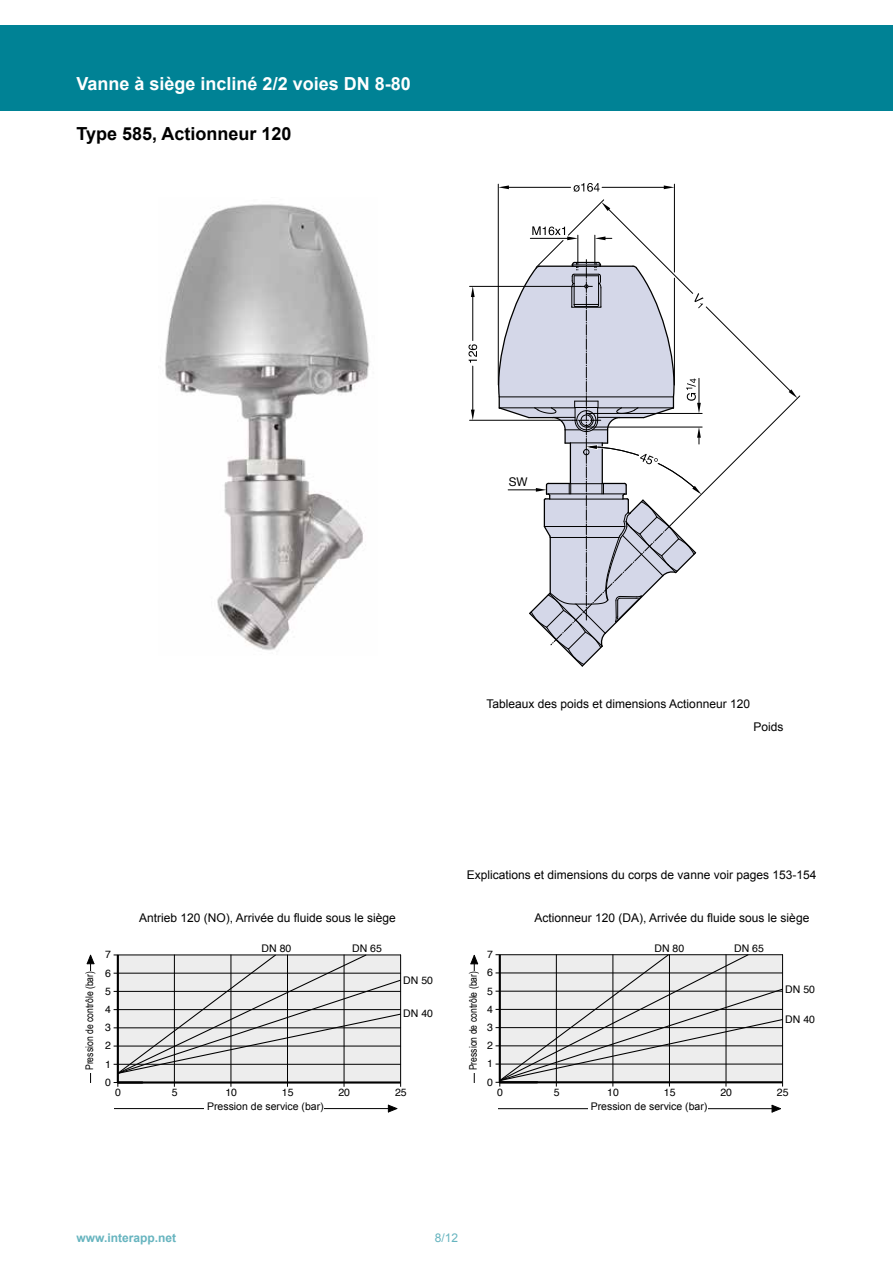
<style>
.page{position:relative;width:893px;height:1263px;background:#fff}
.page>*{position:absolute;margin:0;border:0;box-sizing:border-box;transform-origin:0 0}
.t1{font:700 18px "Arial";color:#fff}
.t2{font:700 18px "Arial";color:#000}
.t3{font:12px "Arial";color:#000}
.t4{font:700 12px "Arial";color:#66b4bf}
.t5{font:12px "Arial";color:#66b4bf}
.t6{font:12px "Helvetica Neue";color:#000}
.t7{font:10.5px "Helvetica";color:#000}
.t8{font:10.5px "Arial Narrow";color:#000}
.t9{font:10.5px "Arial";color:#000}
</style>
<div class="page">
<div style="left:0;top:26px;width:893px;height:85px;background:#008295"></div>
<svg style="left:87px;top:955px;width:8px;height:9px"></svg>
<hr style="left:90px;top:964px;width:1px;height:118px;background:#000">
<div style="left:86px;top:971px;width:8px;height:101px;background:#fff"></div>
<svg style="left:388px;top:1104px;width:9px;height:8px"></svg>
<hr style="left:115px;top:1108px;width:273px;height:1px;background:#000">
<div style="left:204px;top:1103px;width:120px;height:7px;background:#fff"></div>
<svg style="left:470px;top:955px;width:8px;height:9px"></svg>
<hr style="left:474px;top:964px;width:1px;height:118px;background:#000">
<div style="left:470px;top:971px;width:8px;height:102px;background:#fff"></div>
<svg style="left:771px;top:1105px;width:10px;height:7px"></svg>
<hr style="left:499px;top:1108px;width:273px;height:1px;background:#000">
<div style="left:588px;top:1103px;width:119px;height:7px;background:#fff"></div>
<div style="left:118px;top:955px;width:283px;height:127px;background:#ededed"></div>
<hr style="left:344px;top:955px;width:1px;height:127px;background:#000">
<hr style="left:287px;top:955px;width:1px;height:127px;background:#000">
<hr style="left:231px;top:955px;width:1px;height:127px;background:#000">
<hr style="left:174px;top:955px;width:1px;height:127px;background:#000">
<hr style="left:400px;top:955px;width:1px;height:127px;background:#000">
<hr style="left:118px;top:1081px;width:283px;height:2px;background:#000">
<hr style="left:117px;top:955px;width:2px;height:127px;background:#000">
<svg style="left:114px;top:1082px;width:5px;height:5px"></svg>
<svg style="left:114px;top:954px;width:288px;height:121px"></svg>
<svg style="left:496px;top:954px;width:288px;height:132px;background:#d4d4d4"></svg>
<hr style="left:470px;top:286px;width:110px;height:1px;background:#000">
<hr style="left:470px;top:420px;width:102px;height:1px;background:#000">
<hr style="left:498px;top:184px;width:1px;height:201px;background:#000">
<hr style="left:674px;top:184px;width:1px;height:88px;background:#000">
<svg style="left:664px;top:185px;width:10px;height:4px"></svg>
<hr style="left:602px;top:187px;width:63px;height:1px;background:#000">
<svg style="left:498px;top:185px;width:11px;height:4px"></svg>
<hr style="left:508px;top:187px;width:63px;height:1px;background:#000">
<svg style="left:471px;top:286px;width:4px;height:11px"></svg>
<hr style="left:472px;top:296px;width:1px;height:45px;background:#000">
<svg style="left:471px;top:410px;width:4px;height:10px"></svg>
<hr style="left:472px;top:366px;width:1px;height:45px;background:#000">
<svg style="left:468px;top:344px;width:9px;height:19px"></svg>
<svg style="left:495px;top:199px;width:305px;height:468px"></svg>
<svg style="left:574px;top:183px;width:26px;height:9px"></svg>
<img style="left:165px;top:204px;width:205px;height:447px">
<h1 class="t1" style="left:77px;top:71px;width:336px">Vanne à siège incliné 2/2 voies DN 8-80</h1>
<h1 class="t2" style="left:77px;top:122px;width:217px">Type 585, Actionneur 120</h1>
<p class="t6" style="left:509px;top:475px;width:20px">SW</p>
<p class="t3" style="left:486px;top:696px;width:265px">Tableaux des poids et dimensions Actionneur 120</p>
<p class="t3" style="left:753px;top:718px;width:32px">Poids</p>
<p class="t3" style="left:467px;top:867px;width:351px">Explications et dimensions du corps de vanne voir pages 153-154</p>
<p class="t8" style="left:82px;top:1070px;width:101px;rotate:-90deg">Pression de contrôle (bar)</p>
<p class="t7" style="left:105px;top:946px;width:7px">7</p>
<p class="t7" style="left:105px;top:964px;width:7px">6</p>
<p class="t7" style="left:105px;top:982px;width:7px">5</p>
<p class="t7" style="left:105px;top:1000px;width:7px">4</p>
<p class="t7" style="left:105px;top:1018px;width:7px">3</p>
<p class="t7" style="left:105px;top:1037px;width:7px">2</p>
<p class="t7" style="left:105px;top:1055px;width:7px">1</p>
<p class="t7" style="left:105px;top:1073px;width:7px">0</p>
<p class="t7" style="left:115px;top:1083px;width:7px">0</p>
<p class="t3" style="left:139px;top:910px;width:258px">Antrieb 120 (NO), Arrivée du fluide sous le siège</p>
<p class="t3" style="left:534px;top:910px;width:276px">Actionneur 120 (DA), Arrivée du fluide sous le siège</p>
<p class="t7" style="left:262px;top:939px;width:31px">DN 80</p>
<p class="t7" style="left:352px;top:939px;width:31px">DN 65</p>
<p class="t7" style="left:487px;top:945px;width:7px">7</p>
<p class="t7" style="left:654px;top:939px;width:31px">DN 80</p>
<p class="t7" style="left:734px;top:939px;width:31px">DN 65</p>
<p class="t7" style="left:403px;top:971px;width:31px">DN 50</p>
<p class="t7" style="left:403px;top:1005px;width:31px">DN 40</p>
<p class="t8" style="left:465px;top:1070px;width:101px;rotate:-90deg">Pression de contrôle (bar)</p>
<p class="t7" style="left:487px;top:964px;width:7px">6</p>
<p class="t7" style="left:487px;top:982px;width:7px">5</p>
<p class="t7" style="left:487px;top:1000px;width:7px">4</p>
<p class="t7" style="left:487px;top:1018px;width:7px">3</p>
<p class="t7" style="left:487px;top:1036px;width:7px">2</p>
<p class="t7" style="left:487px;top:1055px;width:7px">1</p>
<p class="t7" style="left:785px;top:980px;width:31px">DN 50</p>
<p class="t7" style="left:785px;top:1010px;width:31px">DN 40</p>
<p class="t7" style="left:487px;top:1073px;width:7px">0</p>
<p class="t7" style="left:172px;top:1083px;width:7px">5</p>
<p class="t7" style="left:225px;top:1083px;width:13px">10</p>
<p class="t7" style="left:282px;top:1083px;width:13px">15</p>
<p class="t7" style="left:338px;top:1083px;width:13px">20</p>
<p class="t7" style="left:395px;top:1083px;width:13px">25</p>
<p class="t7" style="left:497px;top:1083px;width:7px">0</p>
<p class="t7" style="left:554px;top:1083px;width:7px">5</p>
<p class="t7" style="left:607px;top:1083px;width:13px">10</p>
<p class="t7" style="left:664px;top:1083px;width:13px">15</p>
<p class="t7" style="left:720px;top:1083px;width:13px">20</p>
<p class="t7" style="left:777px;top:1083px;width:13px">25</p>
<p class="t9" style="left:207px;top:1099px;width:118px">Pression de service (bar)</p>
<p class="t9" style="left:591px;top:1099px;width:118px">Pression de service (bar)</p>
<p class="t4" style="left:77px;top:1230px;width:101px">www.interapp.net</p>
<p class="t5" style="left:435px;top:1230px;width:25px">8/12</p>
</div>
